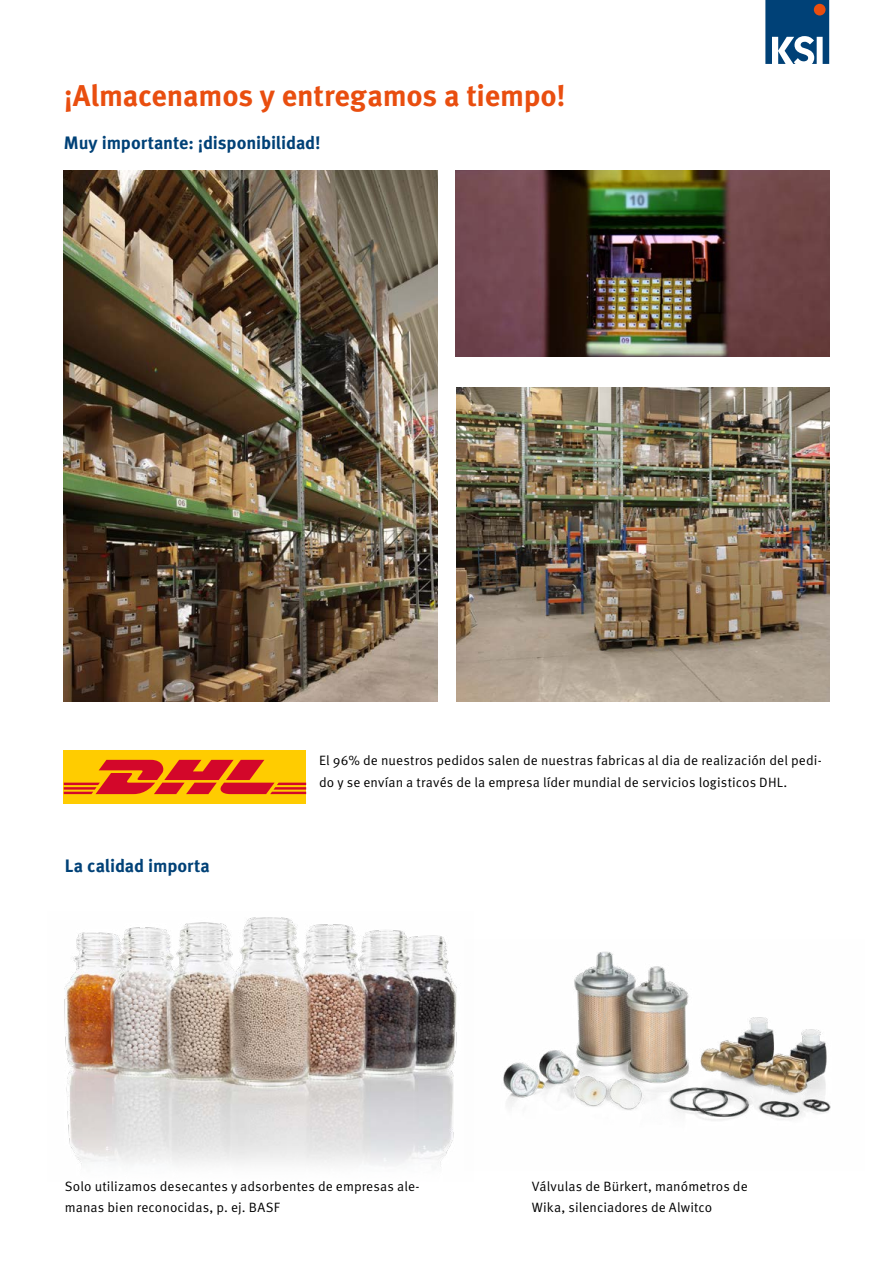
<style>
.page{position:relative;width:893px;height:1263px;background:#fff}
.page>*{position:absolute;margin:0;border:0;box-sizing:border-box;transform-origin:0 0}
.t1{font:700 30px "Meta OT";letter-spacing:-.01em;color:#e94e0f}
.t2{font:700 18px "Meta OT";letter-spacing:-.01em;color:#004177}
.t3{font:13.5px/21.3px "Meta OT";letter-spacing:.005em;color:#000}
</style>
<div class="page">
<svg style="left:765px;top:0;width:64px;height:64px"></svg>
<div style="left:814px;top:4px;width:11px;height:11px;background:#e94e0f;border-radius:50%"></div>
<img style="left:64px;top:917px;width:393px;height:250px">
<div style="left:64px;top:750px;width:242px;height:54px;background:#fc0"></div>
<svg style="left:64px;top:760px;width:242px;height:34px"></svg>
<img style="left:503px;top:951px;width:328px;height:170px">
<img style="left:456px;top:170px;width:374px;height:187px">
<img style="left:64px;top:170px;width:374px;height:532px">
<img style="left:456px;top:387px;width:373px;height:315px">
<p class="t1" style="left:64px;top:77px;width:503px">¡Almacenamos y entregamos a tiempo!</p>
<p class="t2" style="left:64px;top:131px;width:258px">Muy importante: ¡disponibilidad!</p>
<p class="t2" style="left:65px;top:854px;width:146px">La calidad importa</p>
<p class="t3" style="left:319px;top:750px;width:504px">El 96% de nuestros pedidos salen de nuestras fabricas al dia de realización del pedi&shy;do y se envían a través de la empresa líder mundial de servicios logisticos DHL.</p>
<p class="t3" style="left:65px;top:1175px;width:356px">Solo utilizamos desecantes y adsorbentes de empresas ale&shy;manas bien reconocidas, p. ej. BASF</p>
<p class="t3" style="left:532px;top:1175px;width:217px">Válvulas de Bürkert, manómetros de<br>Wika, silenciadores de Alwitco</p>
</div>
